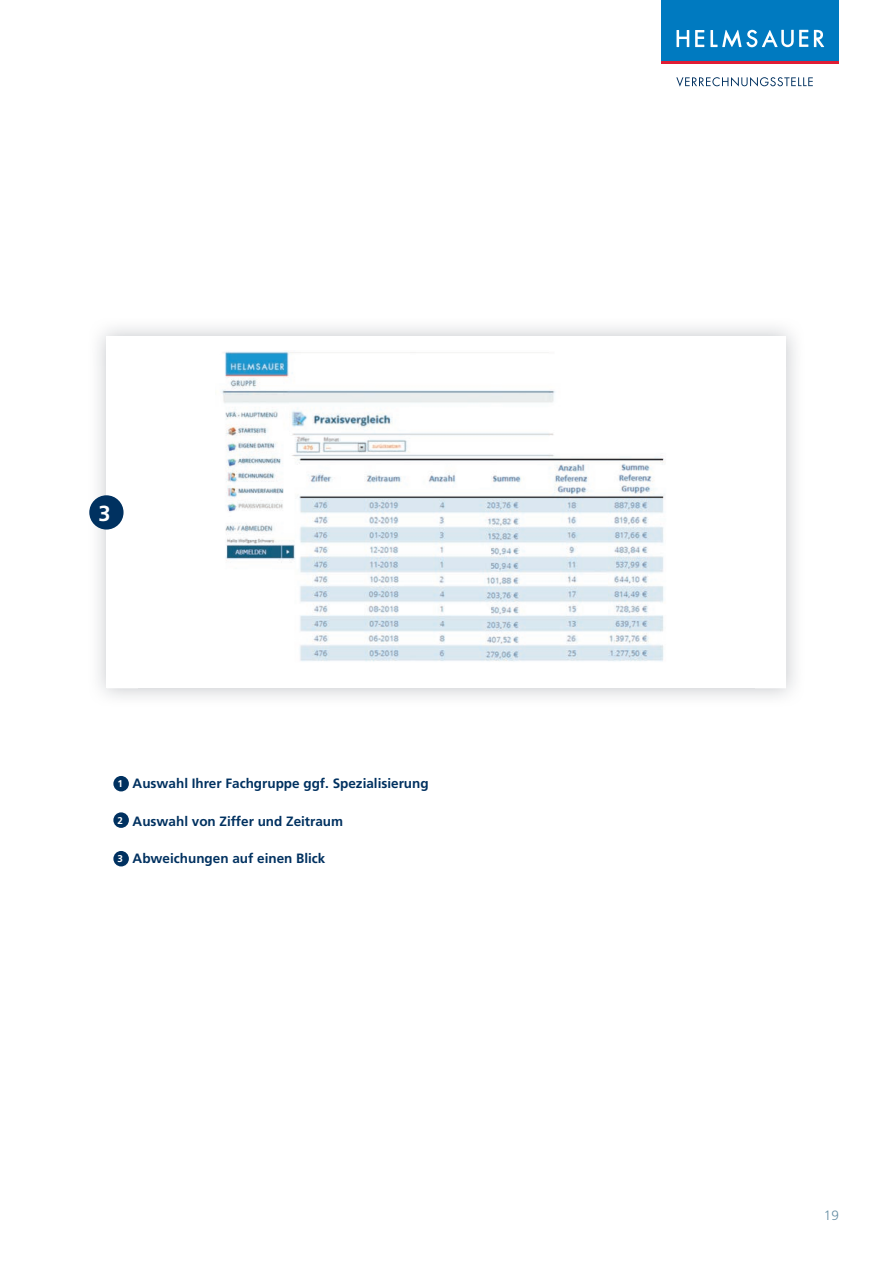
<style>
.page{position:relative;width:893px;height:1263px;background:#fff}
.page>*{position:absolute;margin:0;border:0;box-sizing:border-box;transform-origin:0 0}
.t1{font:700 21.75px "Frutiger LT Std";color:#fff}
.t2{font:700 13.5px "Frutiger LT Std";color:#003160}
.t3{font:300 13.5px "Frutiger LT Std";color:#6990a5}
.s1{font-size:9.9px;color:#fff}
</style>
<div class="page">
<img style="left:89px;top:366px;width:49px;height:332px">
<div style="left:107px;top:337px;width:679px;height:351px;background:#fff"></div>
<img style="left:222px;top:351px;width:443px;height:311px">
<div style="left:113px;top:776px;width:16px;height:15px;background:#003160;border-radius:50%"></div>
<div style="left:113px;top:812px;width:16px;height:16px;background:#003160;border-radius:50%"></div>
<div style="left:113px;top:851px;width:16px;height:15px;background:#003160;border-radius:50%"></div>
<div style="left:89px;top:495px;width:35px;height:34px;background:#003160;border-radius:50%"></div>
<div style="left:662px;top:0;width:177px;height:62px;background:#007ac0"></div>
<hr style="left:662px;top:62px;width:177px;height:2px;background:#e01d35">
<svg style="left:676px;top:30px;width:13px;height:17px"></svg>
<svg style="left:695px;top:30px;width:9px;height:17px"></svg>
<svg style="left:814px;top:30px;width:10px;height:17px"></svg>
<svg style="left:710px;top:30px;width:98px;height:17px"></svg>
<svg style="left:676px;top:77px;width:137px;height:10px"></svg>
<h1 class="t1" style="left:99px;top:500px;width:14px">3</h1>
<p class="t2" style="left:118px;top:776px;width:313px"><span class="s1">1</span> Auswahl Ihrer Fachgruppe ggf. Spezialisierung</p>
<p class="t2" style="left:118px;top:813px;width:227px"><span class="s1">2</span> Auswahl von Ziffer und Zeitraum</p>
<p class="t2" style="left:118px;top:851px;width:209px"><span class="s1">3</span> Abweichungen auf einen Blick</p>
<p class="t3" style="left:824px;top:1207px;width:17px">19</p>
</div>
